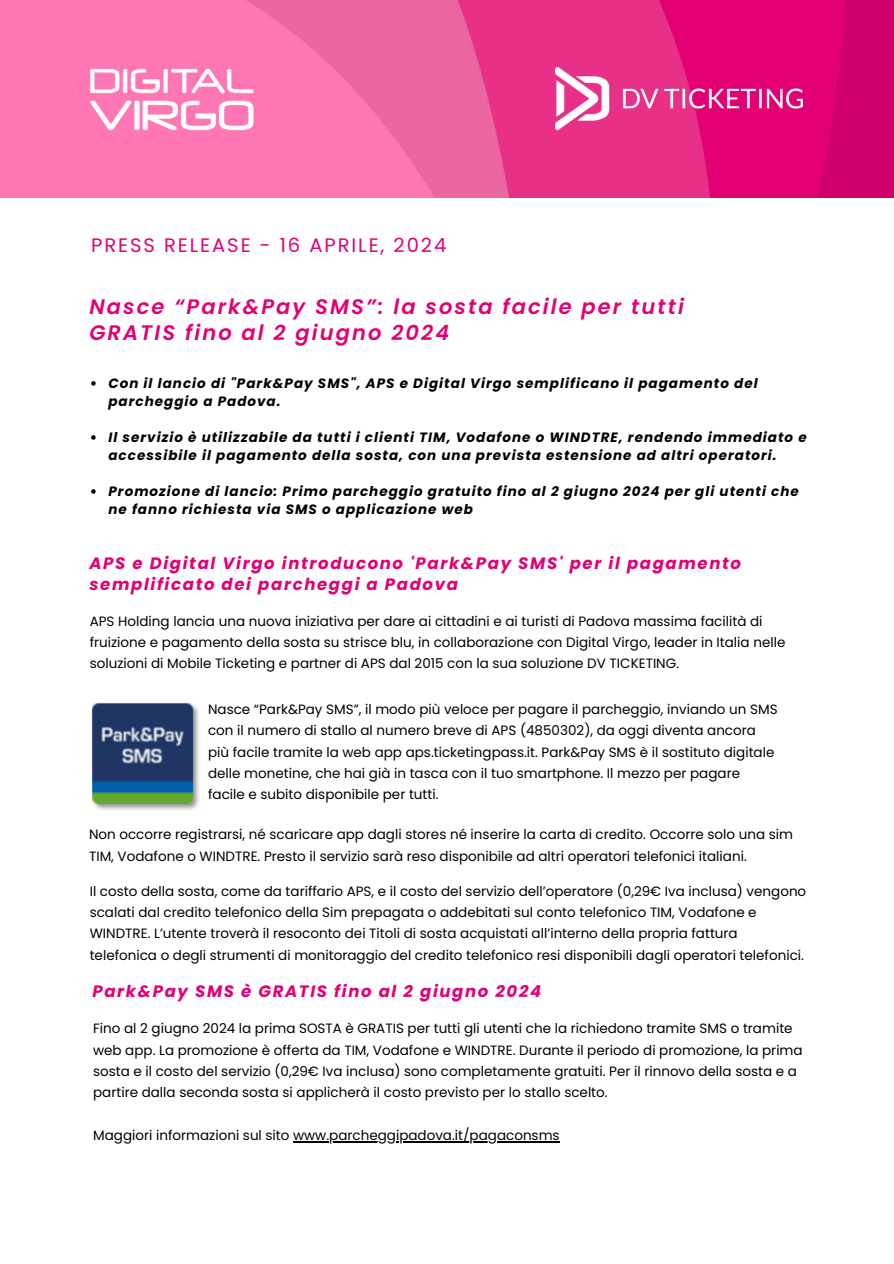
<style>
.page{position:relative;width:894px;height:1264px;background:#fff}
.page>*{position:absolute;margin:0;border:0;box-sizing:border-box;transform-origin:0 0}
.t1{font:italic 600 21px/25.8px "Poppins";letter-spacing:.1em;color:#e20074}
.t2{font:19.5px "Poppins";letter-spacing:.1em;color:#e20074}
.t3{font:italic 700 16.5px/20.2px "Poppins";letter-spacing:.1em;color:#e20074}
.t4{font:13.5px/21.3px "Poppins";color:#000}
.t5{font:italic 700 13.5px/18px "Poppins";letter-spacing:.075em;color:#000}
</style>
<div class="page">
<img style="left:0;top:0;width:893px;height:198px">
<img style="left:555px;top:68px;width:247px;height:62px">
<img style="left:91px;top:703px;width:108px;height:107px">
<svg style="left:91px;top:381px;width:5px;height:4px"></svg>
<svg style="left:91px;top:435px;width:5px;height:4px"></svg>
<svg style="left:91px;top:489px;width:5px;height:4px"></svg>
<hr style="left:293px;top:1141px;width:266px;height:1px;background:#000">
<p class="t2" style="left:91px;top:231px;width:357px">PRESS RELEASE - 16 APRILE, 2024</p>
<h3 class="t1" style="left:89px;top:294px;width:596px">Nasce “Park&amp;Pay SMS”: la sosta facile per tutti<br>GRATIS fino al 2 giugno 2024</h3>
<h2 class="t5" style="left:108px;top:374px;width:650px">Con il lancio di "Park&amp;Pay SMS", APS e Digital Virgo semplificano il pagamento del parcheggio a Padova.</h2>
<p class="t5" style="left:108px;top:428px;width:699px">Il servizio è utilizzabile da tutti i clienti TIM, Vodafone o WINDTRE, rendendo immediato e accessibile il pagamento della sosta, con una prevista estensione ad altri operatori.</p>
<p class="t5" style="left:108px;top:482px;width:691px">Promozione di lancio: Primo parcheggio gratuito fino al 2 giugno 2024 per gli utenti che ne fanno richiesta via SMS o applicazione web</p>
<p class="t3" style="left:89px;top:553px;width:653px">APS e Digital Virgo introducono 'Park&amp;Pay SMS' per il pagamento semplificato dei parcheggi a Padova</p>
<p class="t4" style="left:90px;top:610px;width:697px">APS Holding lancia una nuova iniziativa per dare ai cittadini e ai turisti di Padova massima facilità di fruizione e pagamento della sosta su strisce blu, in collaborazione con Digital Virgo, leader in Italia nelle soluzioni di Mobile Ticketing e partner di APS dal 2015 con la sua soluzione DV TICKETING.</p>
<p class="t4" style="left:208px;top:698px;width:571px">Nasce “Park&amp;Pay SMS”, il modo più veloce per pagare il parcheggio, inviando un SMS con il numero di stallo al numero breve di APS (4850302), da oggi diventa ancora più facile tramite la web app aps.ticketingpass.it. Park&amp;Pay SMS è il sostituto digitale delle monetine, che hai già in tasca con il tuo smartphone. Il mezzo per pagare facile e subito disponibile per tutti.</p>
<p class="t4" style="left:89px;top:823px;width:705px">Non occorre registrarsi, né scaricare app dagli stores né inserire la carta di credito. Occorre solo una sim<br>TIM, Vodafone o WINDTRE. Presto il servizio sarà reso disponibile ad altri operatori telefonici italiani.</p>
<p class="t4" style="left:90px;top:880px;width:717px">Il costo della sosta, come da tariffario APS, e il costo del servizio dell’operatore (0,29€ Iva inclusa) vengono scalati dal credito telefonico della Sim prepagata o addebitati sul conto telefonico TIM, Vodafone e WINDTRE. L’utente troverà il resoconto dei Titoli di sosta acquistati all’interno della propria fattura telefonica o degli strumenti di monitoraggio del credito telefonico resi disponibili dagli operatori telefonici.</p>
<p class="t3" style="left:92px;top:981px;width:450px">Park&amp;Pay SMS è GRATIS fino al 2 giugno 2024</p>
<p class="t4" style="left:93px;top:1017px;width:710px">Fino al 2 giugno 2024 la prima SOSTA è GRATIS per tutti gli utenti che la richiedono tramite SMS o tramite web app. La promozione è offerta da TIM, Vodafone e WINDTRE. Durante il periodo di promozione, la prima sosta e il costo del servizio (0,29€ Iva inclusa) sono completamente gratuiti. Per il rinnovo della sosta e a partire dalla seconda sosta si applicherà il costo previsto per lo stallo scelto.</p>
<p class="t4" style="left:93px;top:1124px;width:468px">Maggiori informazioni sul sito www.parcheggipadova.it/pagaconsms</p>
</div>
